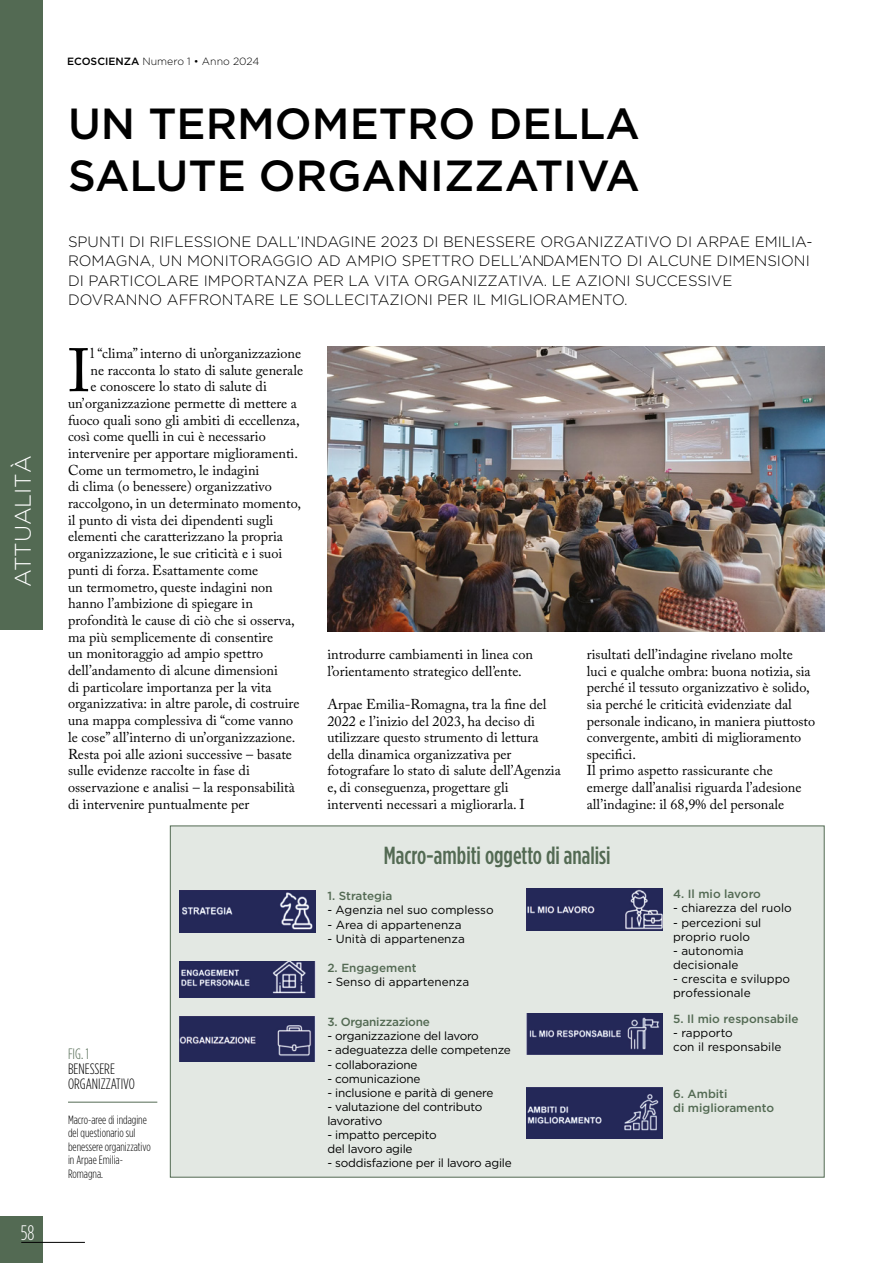
<style>
.page{position:relative;width:893px;height:1263px;background:#fff}
.page>*{position:absolute;margin:0;border:0;box-sizing:border-box;transform-origin:0 0}
.testo_primo_paragraf{font:60.6px "Adobe Caslon Pro";color:#000}
.Titolo_articolo{font:500 43.5px/52.5px "Gotham HTF";color:#000}
.titolo_paragrafo{font:500 condensed 24.75px "Gotham HTF";color:#536a53}
.t1{font:300 22.5px "Gotham HTF";color:#fff}
.t2{font:300 condensed 21px "Gotham HTF";color:#fff}
.Sottotitolo_articolo{font:300 15px/19.5px "Gotham HTF";color:#000}
.Grafico_Dida_-_Titol{font:300 condensed 15px/15px "Gotham HTF";color:#000}
.Grafico_Dida_-_Numer{font:300 condensed 15px "Gotham HTF";color:#536a53}
.testo_primo_paragraf-2{font:14.25px/16.6px "Adobe Caslon Pro";color:#000}
.testo_principale{font:14.25px/16.6px "Adobe Caslon Pro";color:#000}
.Grafico_Dida_-_Testo{font:300 condensed 12px/13.5px "Gotham HTF";color:#000}
.Scheda_-_Testo{font:11.7px/14.1px "Gotham HTF";color:#000}
.Scheda_-_Testo-2{font:11.7px/14.1px "Gotham HTF";letter-spacing:-.02em;color:#000}
.Scheda_-_Testo-3{font:500 11.7px/14.1px "Gotham HTF";color:#536a53}
.Scheda_-_Testo-4{font:500 11.7px "Gotham HTF";letter-spacing:-.02em;color:#536a53}
.t3{font:300 10.5px "Gotham HTF";color:#000}
.s1{font-weight:500}
</style>
<div class="page">
<div style="left:0;top:1216px;width:43px;height:47px;background:#536a53"></div>
<hr style="left:21px;top:1242px;width:64px;height:1px;background:#000">
<div style="left:0;top:0;width:43px;height:629px;background:#536a53"></div>
<img style="left:327px;top:347px;width:498px;height:284px">
<hr style="left:68px;top:1102px;width:89px;height:1px;background:#536a53">
<div style="left:170px;top:826px;width:654px;height:351px;background:#e3e8e3"></div>
<img style="left:179px;top:890px;width:136px;height:43px">
<img style="left:179px;top:962px;width:136px;height:35px">
<img style="left:179px;top:1016px;width:136px;height:46px">
<img style="left:526px;top:888px;width:137px;height:43px">
<img style="left:527px;top:1013px;width:136px;height:41px">
<img style="left:527px;top:1088px;width:136px;height:51px">
<h3 class="t1" style="left:11px;top:587px;width:133px;rotate:-90deg">ATTUALITÀ</h3>
<h3 class="t2" style="left:21px;top:1221px;width:15px">58</h3>
<p class="t3" style="left:67px;top:56px;width:194px"><span class="s1">ECOSCIENZA</span> Numero 1 • Anno 2024</p>
<p class="Titolo_articolo" style="left:68px;top:96px;width:573px">UN TERMOMETRO DELLA<br>SALUTE ORGANIZZATIVA</p>
<p class="Sottotitolo_articolo" style="left:68px;top:231px;width:746px">SPUNTI DI RIFLESSIONE DALL’INDAGINE 2023 DI BENESSERE ORGANIZZATIVO DI ARPAE EMILIA-ROMAGNA, UN MONITORAGGIO AD AMPIO SPETTRO DELL’ANDAMENTO DI ALCUNE DIMENSIONI DI PARTICOLARE IMPORTANZA PER LA VITA ORGANIZZATIVA. LE AZIONI SUCCESSIVE DOVRANNO AFFRONTARE LE SOLLECITAZIONI PER IL MIGLIORAMENTO.</p>
<p class="testo_primo_paragraf" style="left:68px;top:335px;width:24px">I</p>
<p class="testo_primo_paragraf-2" style="left:91px;top:345px;width:212px">l “clima” interno di un’organizzazione</p>
<p class="testo_primo_paragraf-2" style="left:91px;top:361px;width:214px">ne racconta lo stato di salute generale</p>
<p class="testo_primo_paragraf-2" style="left:91px;top:378px;width:178px">e conoscere lo stato di salute di</p>
<p class="testo_primo_paragraf-2" style="left:68px;top:395px;width:231px">un’organizzazione permette di mettere a</p>
<p class="testo_primo_paragraf-2" style="left:68px;top:411px;width:233px">fuoco quali sono gli ambiti di eccellenza,</p>
<p class="testo_primo_paragraf-2" style="left:68px;top:428px;width:199px">così come quelli in cui è necessario</p>
<p class="testo_primo_paragraf-2" style="left:68px;top:445px;width:232px">intervenire per apportare miglioramenti.</p>
<p class="testo_primo_paragraf-2" style="left:68px;top:461px;width:193px">Come un termometro, le indagini</p>
<p class="testo_primo_paragraf-2" style="left:68px;top:478px;width:205px">di clima (o benessere) organizzativo</p>
<p class="testo_primo_paragraf-2" style="left:68px;top:495px;width:234px">raccolgono, in un determinato momento,</p>
<p class="testo_primo_paragraf-2" style="left:68px;top:511px;width:207px">il punto di vista dei dipendenti sugli</p>
<p class="testo_primo_paragraf-2" style="left:68px;top:528px;width:216px">elementi che caratterizzano la propria</p>
<p class="testo_primo_paragraf-2" style="left:68px;top:545px;width:216px">organizzazione, le sue criticità e i suoi</p>
<p class="testo_primo_paragraf-2" style="left:68px;top:562px;width:192px">punti di forza. Esattamente come</p>
<p class="testo_primo_paragraf-2" style="left:68px;top:578px;width:206px">un termometro, queste indagini non</p>
<p class="testo_primo_paragraf-2" style="left:68px;top:595px;width:186px">hanno l’ambizione di spiegare in</p>
<p class="testo_primo_paragraf-2" style="left:68px;top:612px;width:228px">profondità le cause di ciò che si osserva,</p>
<p class="testo_primo_paragraf-2" style="left:68px;top:628px;width:207px">ma più semplicemente di consentire</p>
<p class="testo_primo_paragraf-2" style="left:68px;top:645px;width:197px">un monitoraggio ad ampio spettro</p>
<p class="testo_primo_paragraf-2" style="left:68px;top:662px;width:211px">dell’andamento di alcune dimensioni</p>
<p class="testo_primo_paragraf-2" style="left:68px;top:678px;width:205px">di particolare importanza per la vita</p>
<p class="testo_primo_paragraf-2" style="left:68px;top:695px;width:233px">organizzativa: in altre parole, di costruire</p>
<p class="testo_primo_paragraf-2" style="left:68px;top:712px;width:227px">una mappa complessiva di “come vanno</p>
<p class="testo_primo_paragraf-2" style="left:68px;top:729px;width:229px">le cose” all’interno di un’organizzazione.</p>
<p class="testo_primo_paragraf-2" style="left:68px;top:745px;width:225px">Resta poi alle azioni successive – basate</p>
<p class="testo_primo_paragraf-2" style="left:68px;top:762px;width:183px">sulle evidenze raccolte in fase di</p>
<p class="testo_primo_paragraf-2" style="left:68px;top:779px;width:228px">osservazione e analisi – la responsabilità</p>
<p class="testo_primo_paragraf-2" style="left:68px;top:795px;width:183px">di intervenire puntualmente per</p>
<p class="Grafico_Dida_-_Numer" style="left:68px;top:1046px;width:22px">FIG. 1</p>
<p class="Grafico_Dida_-_Titol" style="left:68px;top:1061px;width:68px">BENESSERE<br>ORGANIZZATIVO</p>
<p class="Grafico_Dida_-_Testo" style="left:68px;top:1113px;width:84px">Macro-aree di indagine del questionario sul benessere organizzativo in Arpae Emilia-<br>Romagna.</p>
<p class="testo_primo_paragraf-2" style="left:327px;top:646px;width:207px">introdurre cambiamenti in linea con l’orientamento strategico dell’ente.</p>
<p class="testo_principale" style="left:327px;top:696px;width:235px">Arpae Emilia-Romagna, tra la fine del 2022 e l’inizio del 2023, ha deciso di utilizzare questo strumento di lettura della dinamica organizzativa per fotografare lo stato di salute dell’Agenzia e, di conseguenza, progettare gli interventi necessari a migliorarla. I</p>
<p class="testo_principale" style="left:587px;top:646px;width:230px">risultati dell’indagine rivelano molte luci e qualche ombra: buona notizia, sia perché il tessuto organizzativo è solido, sia perché le criticità evidenziate dal personale indicano, in maniera piuttosto convergente, ambiti di miglioramento specifici.</p>
<p class="testo_principale" style="left:587px;top:762px;width:216px">Il primo aspetto rassicurante che emerge dall’analisi riguarda l’adesione all’indagine: il 68,9% del personale</p>
<p class="titolo_paragrafo" style="left:384px;top:842px;width:228px">Macro-ambiti oggetto di analisi</p>
<p class="Scheda_-_Testo-3" style="left:327px;top:889px;width:66px">1. Strategia</p>
<p class="Scheda_-_Testo" style="left:327px;top:903px;width:168px">- Agenzia nel suo complesso</p>
<p class="Scheda_-_Testo" style="left:327px;top:917px;width:136px">- Area di appartenenza</p>
<p class="Scheda_-_Testo" style="left:327px;top:931px;width:139px">- Unità di appartenenza</p>
<p class="Scheda_-_Testo-3" style="left:327px;top:960px;width:91px">2. Engagement</p>
<p class="Scheda_-_Testo" style="left:327px;top:974px;width:143px">- Senso di appartenenza</p>
<p class="Scheda_-_Testo-4" style="left:327px;top:1015px;width:104px">3. Organizzazione</p>
<p class="Scheda_-_Testo-2" style="left:327px;top:1029px;width:153px">- organizzazione del lavoro</p>
<p class="Scheda_-_Testo-2" style="left:327px;top:1043px;width:185px">- adeguatezza delle competenze</p>
<p class="Scheda_-_Testo-2" style="left:327px;top:1057px;width:92px">- collaborazione</p>
<p class="Scheda_-_Testo-2" style="left:327px;top:1071px;width:94px">- comunicazione</p>
<p class="Scheda_-_Testo-2" style="left:327px;top:1085px;width:167px">- inclusione e parità di genere</p>
<p class="Scheda_-_Testo-2" style="left:327px;top:1099px;width:156px">- valutazione del contributo lavorativo</p>
<p class="Scheda_-_Testo-2" style="left:327px;top:1128px;width:111px">- impatto percepito del lavoro agile</p>
<p class="Scheda_-_Testo-2" style="left:327px;top:1156px;width:186px">- soddisfazione per il lavoro agile</p>
<p class="Scheda_-_Testo-3" style="left:673px;top:887px;width:89px">4. Il mio lavoro</p>
<p class="Scheda_-_Testo" style="left:673px;top:901px;width:120px">- chiarezza del ruolo</p>
<p class="Scheda_-_Testo" style="left:673px;top:915px;width:90px">- percezioni sul proprio ruolo</p>
<p class="Scheda_-_Testo" style="left:673px;top:943px;width:72px">- autonomia decisionale</p>
<p class="Scheda_-_Testo" style="left:673px;top:972px;width:118px">- crescita e sviluppo professionale</p>
<p class="Scheda_-_Testo-3" style="left:673px;top:1012px;width:127px">5. Il mio responsabile</p>
<p class="Scheda_-_Testo" style="left:673px;top:1026px;width:110px">- rapporto<br>con il responsabile</p>
<p class="Scheda_-_Testo-3" style="left:673px;top:1086px;width:103px">6. Ambiti<br>di miglioramento</p>
</div>
